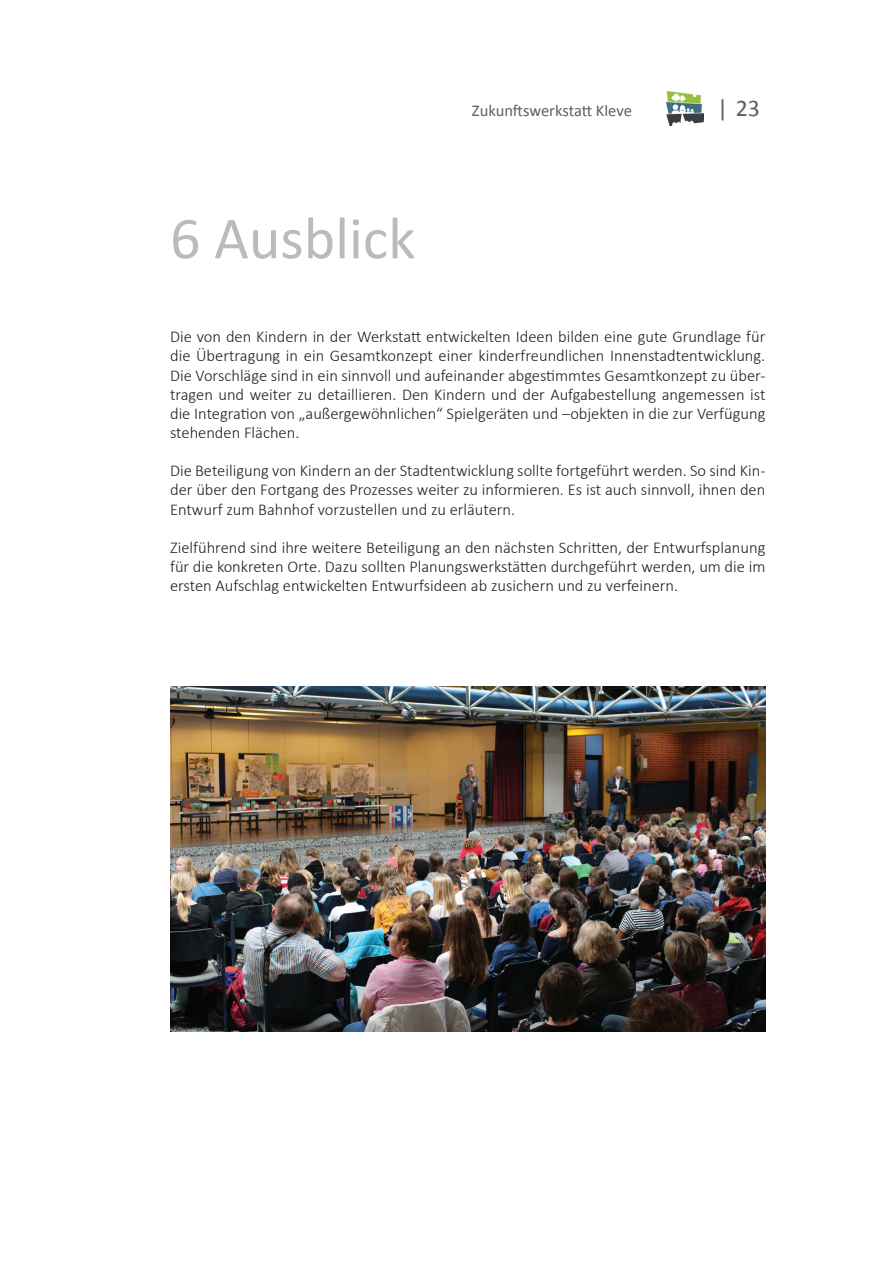
<style>
.page{position:relative;width:893px;height:1263px;background:#fff}
.page>*{position:absolute;margin:0;border:0;box-sizing:border-box;transform-origin:0 0}
.t1{font:60px "Calibri";color:#babbbe}
.t2{font:24px "Calibri";color:#5f5f62}
.t3{font:300 16.5px/19.2px "Calibri";color:#231f20;text-align:justify}
.t4{font:16.5px "Calibri";letter-spacing:-.005em;color:#5f5f62}
</style>
<div class="page">
<img style="left:666px;top:91px;width:37px;height:34px">
<img style="left:170px;top:687px;width:595px;height:344px">
<h1 class="t1" style="left:170px;top:200px;width:247px">6 Ausblick</h1>
<p class="t4" style="left:472px;top:100px;width:161px">Zukunftswerkstatt Kleve</p>
<h2 class="t2" style="left:717px;top:93px;width:44px">| 23</h2>
<p class="t3" style="left:170px;top:327px;width:597px">Die von den Kindern in der Werkstatt entwickelten Ideen bilden eine gute Grundlage für die Übertragung in ein Gesamtkonzept einer kinderfreundlichen Innenstadtentwicklung.<br>Die Vorschläge sind in ein sinnvoll und aufeinander abgestimmtes Gesamtkonzept zu über&shy;tragen und weiter zu detaillieren. Den Kindern und der Aufgabestellung angemessen ist die Integration von „außergewöhnlichen“ Spielgeräten und –objekten in die zur Verfügung stehenden Flächen.</p>
<p class="t3" style="left:170px;top:461px;width:597px">Die Beteiligung von Kindern an der Stadtentwicklung sollte fortgeführt werden. So sind Kin&shy;der über den Fortgang des Prozesses weiter zu informieren. Es ist auch sinnvoll, ihnen den Entwurf zum Bahnhof vorzustellen und zu erläutern.</p>
<p class="t3" style="left:170px;top:538px;width:597px">Zielführend sind ihre weitere Beteiligung an den nächsten Schritten, der Entwurfsplanung für die konkreten Orte. Dazu sollten Planungswerkstätten durchgeführt werden, um die im ersten Aufschlag entwickelten Entwurfsideen ab zusichern und zu verfeinern.</p>
</div>
